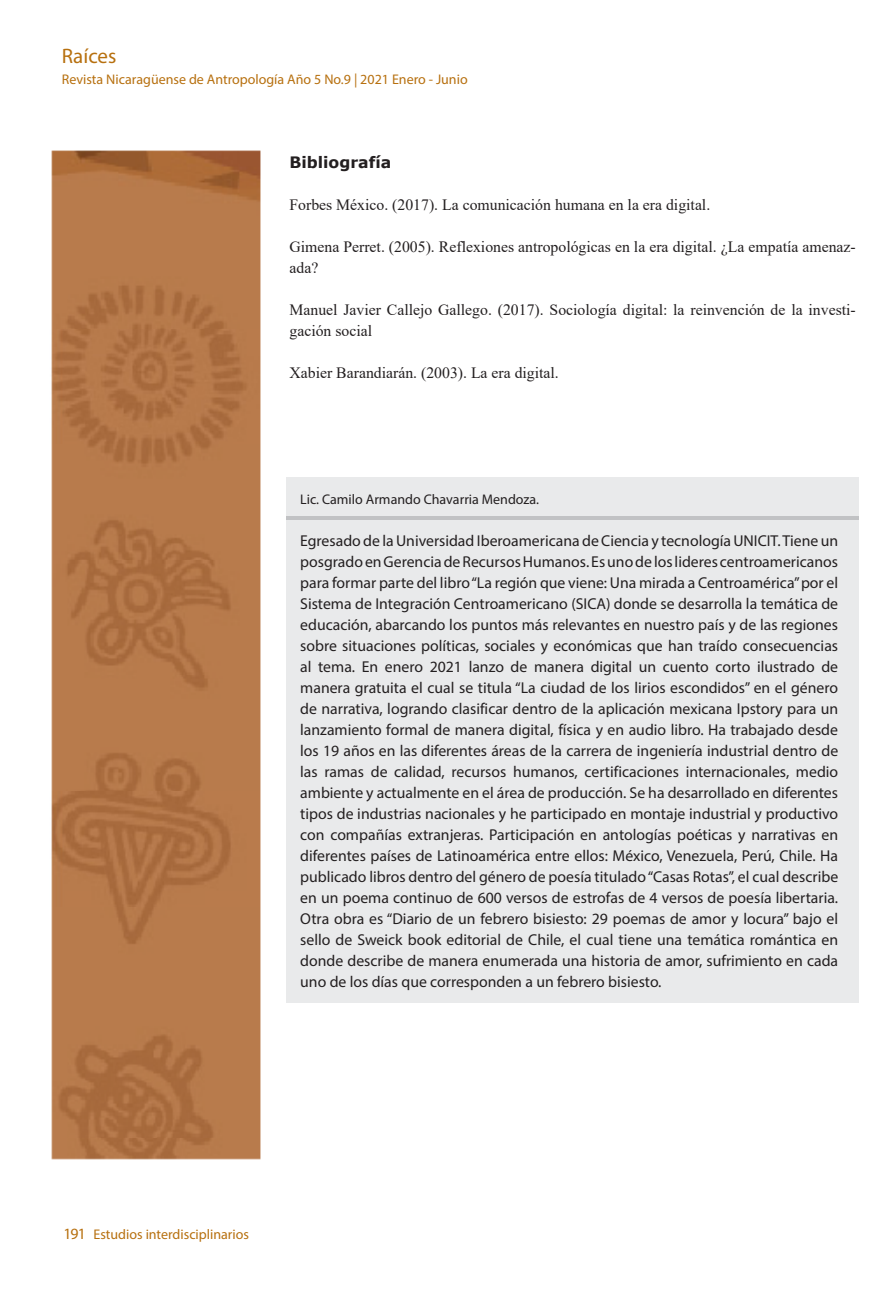
<style>
.page{position:relative;width:893px;height:1290px;background:#fff}
.page>*{position:absolute;margin:0;border:0;box-sizing:border-box;transform-origin:0 0}
.t1{font:21px "Myriad Pro";color:#b7700f}
.t2{font:15.75px/21px "Myriad Pro";color:#231f20;text-align:justify}
.t3{font:15.75px/21px "Times New Roman";color:#231f20}
.t4{font:700 15.75px "Verdana";color:#231f20}
.t5{font:14px "Myriad Pro";color:#b7700f}
.t6{font:14px "Myriad Pro";color:#231f20}
.s1{font-size:15.75px}
</style>
<div class="page">
<img style="left:51px;top:150px;width:210px;height:1010px">
<div style="left:287px;top:477px;width:572px;height:525px;background:#e9eaeb"></div>
<hr style="left:287px;top:516px;width:572px;height:4px;background:#c1c2c4">
<h1 class="t1" style="left:62px;top:43px;width:56px">Raíces</h1>
<p class="t5" style="left:62px;top:71px;width:407px">Revista Nicaragüense de Antropología Año 5 No.9 | 2021 Enero - Junio</p>
<p class="t4" style="left:289px;top:151px;width:103px">Bibliografía</p>
<p class="t3" style="left:289px;top:194px;width:422px">Forbes México. (2017). La comunicación humana en la era digital.</p>
<p class="t3" style="left:289px;top:236px;width:568px">Gimena Perret. (2005). Reflexiones antropológicas en la era digital. ¿La empatía amenaz&shy;ada?</p>
<p class="t3" style="left:289px;top:299px;width:568px">Manuel Javier Callejo Gallego. (2017). Sociología digital: la reinvención de la investi&shy;gación social</p>
<p class="t3" style="left:289px;top:362px;width:271px">Xabier Barandiarán. (2003). La era digital.</p>
<p class="t6" style="left:300px;top:491px;width:240px">Lic. Camilo Armando Chavarria Mendoza.</p>
<p class="t2" style="left:300px;top:530px;width:539px">Egresado de la Universidad Iberoamericana de Ciencia y tecnología UNICIT. Tiene un posgrado en Gerencia de Recursos Humanos. Es uno de los lideres centroamericanos para formar parte del libro “La región que viene: Una mirada a Centroamérica” por el Sistema de Integración Centroamericano (SICA) donde se desarrolla la temática de educación, abarcando los puntos más relevantes en nuestro país y de las regiones sobre situaciones políticas, sociales y económicas que han traído consecuencias al tema. En enero 2021 lanzo de manera digital un cuento corto ilustrado de manera gratuita el cual se titula “La ciudad de los lirios escondidos” en el género de narrativa, logrando clasificar dentro de la aplicación mexicana Ipstory para un lanzamiento formal de manera digital, física y en audio libro. Ha trabajado desde los 19 años en las diferentes áreas de la carrera de ingeniería industrial dentro de las ramas de calidad, recursos humanos, certificaciones internacionales, medio ambiente y actualmente en el área de producción. Se ha desarrollado en diferentes tipos de industrias nacionales y he participado en montaje industrial y productivo con compañías extranjeras. Participación en antologías poéticas y narrativas en diferentes países de Latinoamérica entre ellos: México, Venezuela, Perú, Chile. Ha publicado libros dentro del género de poesía titulado “Casas Rotas”, el cual describe en un poema continuo de 600 versos de estrofas de 4 versos de poesía libertaria.<br>Otra obra es “Diario de un febrero bisiesto: 29 poemas de amor y locura” bajo el sello de Sweick book editorial de Chile, el cual tiene una temática romántica en donde describe de manera enumerada una historia de amor, sufrimiento en cada uno de los días que corresponden a un febrero bisiesto.</p>
<p class="t5" style="left:63px;top:1226px;width:187px"><span class="s1">191</span> Estudios interdisciplinarios</p>
</div>
